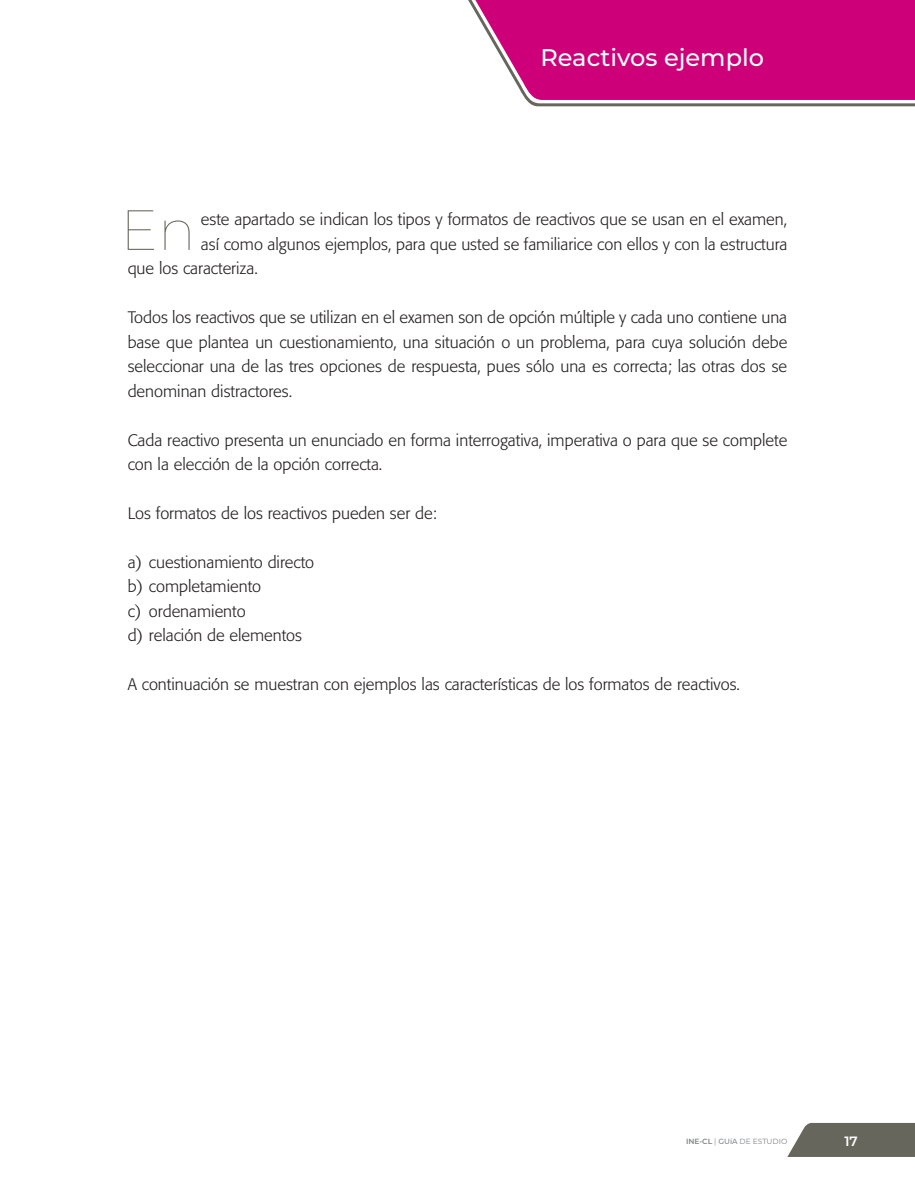
<style>
.page{position:relative;width:915px;height:1191px;background:#fff}
.page>*{position:absolute;margin:0;border:0;box-sizing:border-box;transform-origin:0 0}
._08_Párrafo_capitular{font:100 56.55px "Montserrat";color:#67665d}
._02_Capítulo_derecho{font:500 24px "Montserrat";color:#fff}
._09_Párrafo_sin_sangría{font:300 16.5px/24.5px "Formata";color:#231f20;text-align:justify}
._08_Párrafo_capitular-2{font:300 16.5px "Formata";color:#231f20}
._11_Inciso_A{font:300 16.5px "Formata";color:#231f20}
.t1{font:600 13.5px "Montserrat";color:#fff}
.t2{font:7.5px "Montserrat";color:#808285}
.s1{font-weight:600}
.s2{font-weight:500}
</style>
<div class="page">
<svg style="left:468px;top:0;width:446px;height:106px;background:#cf1d87"></svg>
<svg style="left:787px;top:1123px;width:127px;height:34px;background:#73726a"></svg>
<p class="_02_Capítulo_derecho" style="left:540px;top:41px;width:225px">Reactivos ejemplo</p>
<p class="_08_Párrafo_capitular" style="left:120px;top:192px;width:77px">En</p>
<p class="_08_Párrafo_capitular-2" style="left:201px;top:210px;width:587px">este apartado se indican los tipos y formatos de reactivos que se usan en el examen,</p>
<p class="_08_Párrafo_capitular-2" style="left:201px;top:234px;width:587px">así como algunos ejemplos, para que usted se familiarice con ellos y con la estructura</p>
<p class="_08_Párrafo_capitular-2" style="left:128px;top:259px;width:131px">que los caracteriza.</p>
<p class="_09_Párrafo_sin_sangría" style="left:128px;top:305px;width:661px">Todos los reactivos que se utilizan en el examen son de opción múltiple y cada uno contiene una base que plantea un cuestionamiento, una situación o un problema, para cuya solución debe seleccionar una de las tres opciones de respuesta, pues sólo una es correcta; las otras dos se denominan distractores.</p>
<p class="_09_Párrafo_sin_sangría" style="left:128px;top:428px;width:661px">Cada reactivo presenta un enunciado en forma interrogativa, imperativa o para que se complete con la elección de la opción correcta.</p>
<p class="_09_Párrafo_sin_sangría" style="left:128px;top:501px;width:310px">Los formatos de los reactivos pueden ser de:</p>
<p class="_11_Inciso_A" style="left:128px;top:552px;width:188px">a) cuestionamiento directo</p>
<p class="_11_Inciso_A" style="left:128px;top:577px;width:135px">b) completamiento</p>
<p class="_11_Inciso_A" style="left:128px;top:601px;width:119px">c) ordenamiento</p>
<p class="_11_Inciso_A" style="left:128px;top:626px;width:176px">d) relación de elementos</p>
<p class="_09_Párrafo_sin_sangría" style="left:128px;top:672px;width:613px">A continuación se muestran con ejemplos las características de los formatos de reactivos.</p>
<p class="t2" style="left:685px;top:1135px;width:103px"><span class="s1">INE-CL</span> | <span class="s2">GUíA</span> DE ESTUDIO</p>
<p class="t1" style="left:844px;top:1132px;width:15px">17</p>
</div>
